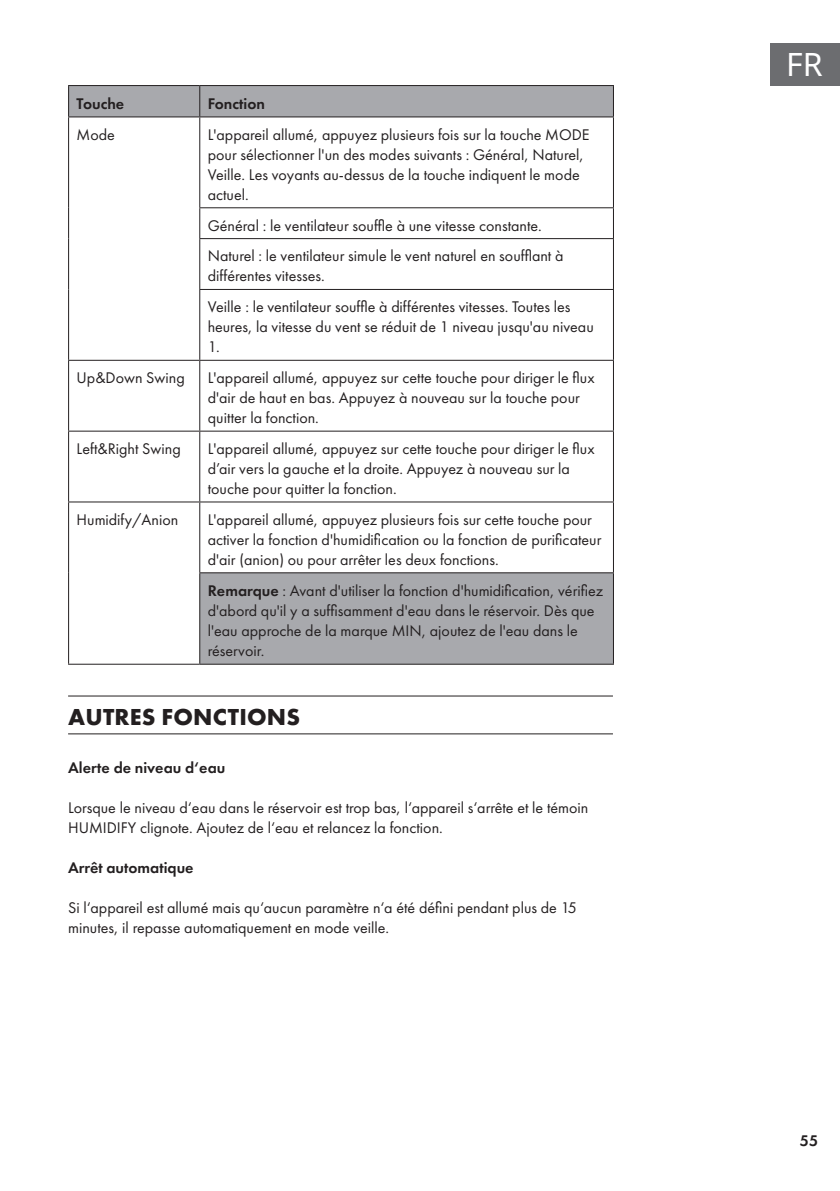
<style>
.page{position:relative;width:840px;height:1191px;background:#fff}
.page>*{position:absolute;margin:0;border:0;box-sizing:border-box;transform-origin:0 0}
.t1{font:32px "Noto Sans";color:#fff}
.Super_Headline{font:700 24px "Futura PTW08";letter-spacing:.01em;color:#231f20}
.Base_Text{font:16px/20px "Futura PTW08";color:#231f20}
.Base_Text-2{font:600 16px "Futura PTW08";color:#231f20}
.s1{font-weight:600}
</style>
<div class="page">
<div style="left:770px;top:43px;width:69px;height:42px;background:#6c6d70"></div>
<hr style="left:68px;top:695px;width:544px;height:1px;background:#231f20">
<hr style="left:68px;top:733px;width:544px;height:1px;background:#231f20">
<svg style="left:69px;top:86px;width:543px;height:577px"></svg>
<hr style="left:68px;top:85px;width:132px;height:1px;background:#231f20">
<hr style="left:68px;top:86px;width:1px;height:30px;background:#231f20">
<hr style="left:200px;top:85px;width:413px;height:1px;background:#231f20">
<hr style="left:199px;top:86px;width:1px;height:30px;background:#231f20">
<hr style="left:612px;top:86px;width:1px;height:30px;background:#231f20">
<hr style="left:68px;top:116px;width:132px;height:1px;background:#231f20">
<hr style="left:68px;top:117px;width:1px;height:91px;background:#231f20">
<hr style="left:200px;top:116px;width:413px;height:1px;background:#231f20">
<hr style="left:199px;top:117px;width:1px;height:90px;background:#231f20">
<hr style="left:612px;top:117px;width:1px;height:90px;background:#231f20">
<hr style="left:68px;top:208px;width:1px;height:31px;background:#231f20">
<hr style="left:199px;top:207px;width:414px;height:1px;background:#231f20">
<hr style="left:199px;top:208px;width:1px;height:30px;background:#231f20">
<hr style="left:612px;top:208px;width:1px;height:30px;background:#231f20">
<hr style="left:68px;top:239px;width:1px;height:50px;background:#231f20">
<hr style="left:199px;top:238px;width:414px;height:1px;background:#231f20">
<hr style="left:199px;top:239px;width:1px;height:50px;background:#231f20">
<hr style="left:612px;top:239px;width:1px;height:50px;background:#231f20">
<hr style="left:68px;top:289px;width:1px;height:71px;background:#231f20">
<hr style="left:199px;top:289px;width:414px;height:1px;background:#231f20">
<hr style="left:199px;top:290px;width:1px;height:70px;background:#231f20">
<hr style="left:612px;top:290px;width:1px;height:70px;background:#231f20">
<hr style="left:68px;top:360px;width:132px;height:1px;background:#231f20">
<hr style="left:68px;top:361px;width:1px;height:69px;background:#231f20">
<hr style="left:200px;top:360px;width:413px;height:1px;background:#231f20">
<hr style="left:199px;top:361px;width:1px;height:69px;background:#231f20">
<hr style="left:612px;top:361px;width:1px;height:69px;background:#231f20">
<hr style="left:68px;top:430px;width:132px;height:1px;background:#231f20">
<hr style="left:68px;top:431px;width:1px;height:70px;background:#231f20">
<hr style="left:200px;top:430px;width:413px;height:1px;background:#231f20">
<hr style="left:199px;top:431px;width:1px;height:70px;background:#231f20">
<hr style="left:612px;top:431px;width:1px;height:70px;background:#231f20">
<hr style="left:68px;top:501px;width:132px;height:1px;background:#231f20">
<hr style="left:68px;top:502px;width:1px;height:71px;background:#231f20">
<hr style="left:200px;top:501px;width:413px;height:1px;background:#231f20">
<hr style="left:199px;top:502px;width:1px;height:70px;background:#231f20">
<hr style="left:612px;top:502px;width:1px;height:70px;background:#231f20">
<hr style="left:68px;top:573px;width:1px;height:90px;background:#231f20">
<hr style="left:199px;top:572px;width:414px;height:1px;background:#231f20">
<hr style="left:199px;top:573px;width:1px;height:90px;background:#231f20">
<hr style="left:612px;top:573px;width:1px;height:90px;background:#231f20">
<hr style="left:68px;top:663px;width:132px;height:1px;background:#231f20">
<hr style="left:200px;top:663px;width:413px;height:1px;background:#231f20">
<p class="Base_Text-2" style="left:77px;top:94px;width:49px">Touche</p>
<p class="Base_Text-2" style="left:208px;top:94px;width:59px">Fonction</p>
<p class="Base_Text" style="left:77px;top:124px;width:40px">Mode</p>
<p class="Base_Text" style="left:208px;top:124px;width:383px">L'appareil allumé, appuyez plusieurs fois sur la touche MODE pour sélectionner l'un des modes suivants : Général, Naturel, Veille. Les voyants au-dessus de la touche indiquent le mode actuel.</p>
<p class="Base_Text" style="left:208px;top:215px;width:335px">Général : le ventilateur souffle à une vitesse constante.</p>
<p class="Base_Text" style="left:208px;top:246px;width:357px">Naturel : le ventilateur simule le vent naturel en soufflant à différentes vitesses.</p>
<p class="Base_Text" style="left:208px;top:297px;width:387px">Veille : le ventilateur souffle à différentes vitesses. Toutes les heures, la vitesse du vent se réduit de 1 niveau jusqu'au niveau<br>1.</p>
<p class="Base_Text" style="left:77px;top:368px;width:110px">Up&amp;Down Swing</p>
<p class="Base_Text" style="left:208px;top:368px;width:388px">L'appareil allumé, appuyez sur cette touche pour diriger le flux d'air de haut en bas. Appuyez à nouveau sur la touche pour quitter la fonction.</p>
<p class="Base_Text" style="left:77px;top:438px;width:106px">Left&amp;Right Swing</p>
<p class="Base_Text" style="left:208px;top:438px;width:388px">L'appareil allumé, appuyez sur cette touche pour diriger le flux d’air vers la gauche et la droite. Appuyez à nouveau sur la touche pour quitter la fonction.</p>
<p class="Base_Text" style="left:77px;top:509px;width:103px">Humidify/Anion</p>
<p class="Base_Text" style="left:208px;top:509px;width:395px">L'appareil allumé, appuyez plusieurs fois sur cette touche pour activer la fonction d'humidification ou la fonction de purificateur d'air (anion) ou pour arrêter les deux fonctions.</p>
<p class="Base_Text" style="left:208px;top:581px;width:396px"><span class="s1">Remarque</span> : Avant d'utiliser la fonction d'humidification, vérifiez d'abord qu'il y a suffisamment d'eau dans le réservoir. Dès que l'eau approche de la marque MIN, ajoutez de l'eau dans le réservoir.</p>
<p class="Super_Headline" style="left:68px;top:701px;width:233px">AUTRES FONCTIONS</p>
<p class="Base_Text-2" style="left:68px;top:758px;width:159px">Alerte de niveau d‘eau</p>
<p class="Base_Text" style="left:68px;top:798px;width:521px">Lorsque le niveau d‘eau dans le réservoir est trop bas, l‘appareil s‘arrête et le témoin<br>HUMIDIFY clignote. Ajoutez de l‘eau et relancez la fonction.</p>
<p class="Base_Text-2" style="left:68px;top:858px;width:127px">Arrêt automatique</p>
<p class="Base_Text" style="left:68px;top:898px;width:510px">Si l‘appareil est allumé mais qu‘aucun paramètre n‘a été défini pendant plus de 15 minutes, il repasse automatiquement en mode veille.</p>
<h1 class="t1" style="left:785px;top:42px;width:38px">FR</h1>
<p class="Base_Text-2" style="left:799px;top:1130px;width:20px">55</p>
</div>
